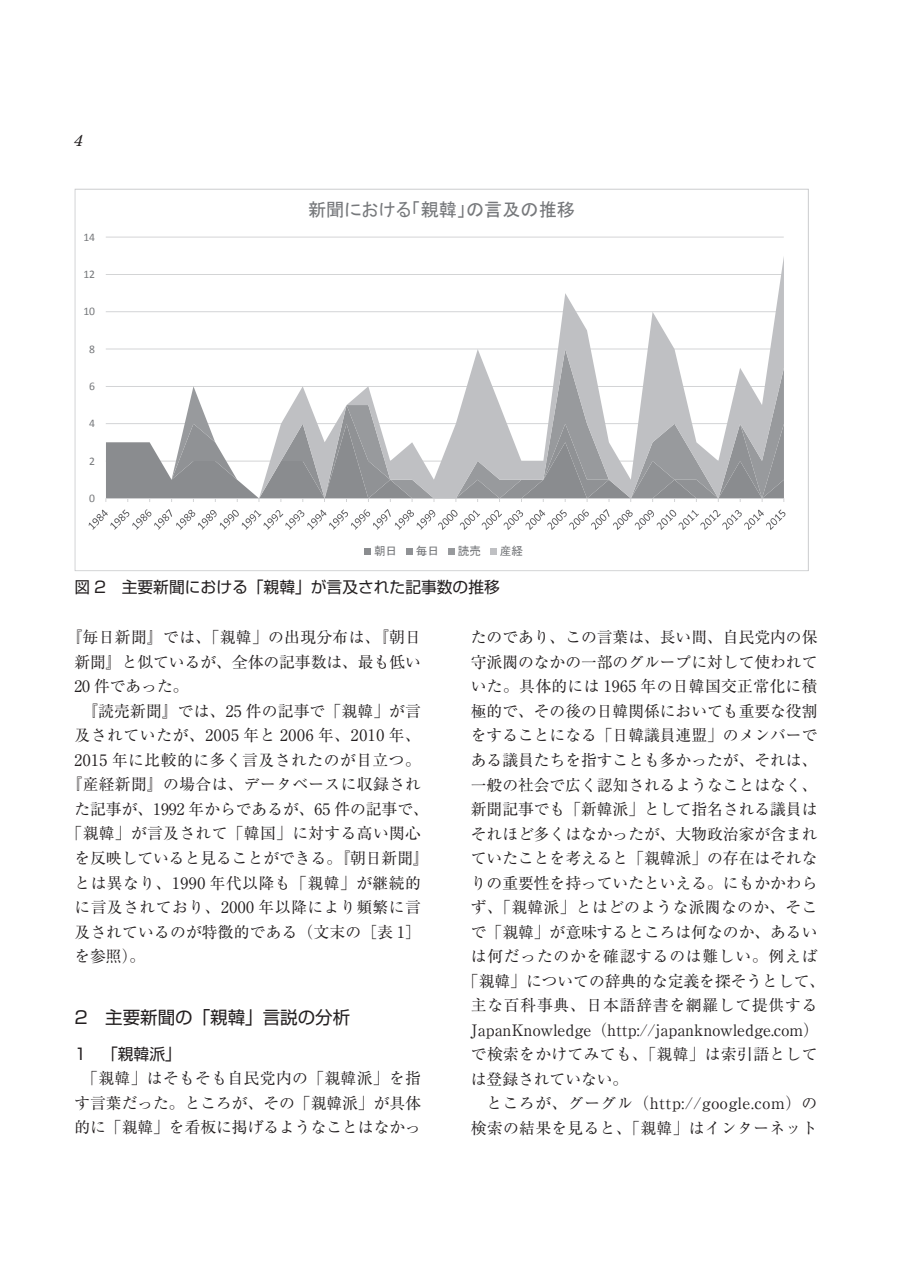
<style>
.page{position:relative;width:903px;height:1275px;background:#fff}
.page>*{position:absolute;margin:0;border:0;box-sizing:border-box;transform-origin:0 0}
.t1{font:18.2px "MS P Gothic";color:#76787b}
.t2{font:17.5px "Shin Go Pr 6 N";color:#231f20}
.t3{font:15.75px/24.5px "Ryumin Pr 6 N";color:#231f20;text-align:center}
.t4{font:15.75px "Ryumin Pr 6 N";letter-spacing:.025em;color:#231f20}
.t5{font:15.75px "Ryumin Pr 6 N";letter-spacing:.035em;color:#231f20}
.t6{font:15.75px "Ryumin Pr 6 N";letter-spacing:.05em;color:#231f20}
.t7{font:15.75px "Shin Go Pr 6 N";color:#231f20}
.t8{font:15.75px "Ryumin Pr 6 N";letter-spacing:.04em;color:#231f20}
.t9{font:italic 15.75px "New Century Schlbk LT Std";color:#231f20}
.t10{font:11.55px "Calibri";color:#76787b}
.t11{font:11.55px "MS P Gothic";letter-spacing:-.005em;color:#76787b}
</style>
<div class="page">
<svg style="left:75px;top:189px;width:734px;height:382px"></svg>
<p class="t9" style="left:74px;top:131px;width:10px">4</p>
<p class="t10" style="left:83px;top:230px;width:13px">14</p>
<p class="t10" style="left:83px;top:267px;width:13px">12</p>
<p class="t10" style="left:83px;top:304px;width:13px">10</p>
<p class="t10" style="left:89px;top:341px;width:7px">8</p>
<p class="t10" style="left:89px;top:379px;width:7px">6</p>
<p class="t10" style="left:89px;top:416px;width:7px">4</p>
<p class="t10" style="left:89px;top:453px;width:7px">2</p>
<p class="t10" style="left:89px;top:491px;width:7px">0</p>
<p class="t1" style="left:308px;top:201px;width:269px">新聞における「親韓」の言及の推移</p>
<p class="t11" style="left:374px;top:545px;width:25px">朝日</p>
<p class="t11" style="left:416px;top:545px;width:25px">毎日</p>
<p class="t11" style="left:458px;top:545px;width:25px">読売</p>
<p class="t11" style="left:500px;top:545px;width:25px">産経</p>
<p class="t7" style="left:74px;top:574px;width:427px">図 2　主要新聞における「親韓」が言及された記事数の推移</p>
<p class="t4" style="left:67px;top:625px;width:356px">『毎日新聞』では、「親韓」の出現分布は、『朝日</p>
<p class="t3" style="left:74px;top:649px;width:348px">新聞』と似ているが、全体の記事数は、最も低い</p>
<p class="t3" style="left:74px;top:673px;width:116px">20 件であった。</p>
<p class="t3" style="left:82px;top:698px;width:340px">『読売新聞』では、25 件の記事で「親韓」が言</p>
<p class="t8" style="left:74px;top:723px;width:348px">及されていたが、2005 年と 2006 年、2010 年、</p>
<p class="t5" style="left:74px;top:748px;width:348px">2015 年に比較的に多く言及されたのが目立つ。</p>
<p class="t4" style="left:67px;top:772px;width:356px">『産経新聞』の場合は、データベースに収録され</p>
<p class="t3" style="left:74px;top:796px;width:356px">た記事が、1992 年からであるが、65 件の記事で、</p>
<p class="t4" style="left:67px;top:821px;width:356px">「親韓」が言及されて「韓国」に対する高い関心</p>
<p class="t3" style="left:74px;top:845px;width:356px">を反映していると見ることができる。『朝日新聞』</p>
<p class="t5" style="left:74px;top:870px;width:348px">とは異なり、1990 年代以降も「親韓」が継続的</p>
<p class="t5" style="left:74px;top:895px;width:348px">に言及されており、2000 年以降により頻繁に言</p>
<p class="t3" style="left:74px;top:918px;width:348px">及されているのが特徴的である（文末の［表 1］</p>
<p class="t3" style="left:74px;top:943px;width:72px">を参照）。</p>
<p class="t2" style="left:74px;top:1003px;width:277px">2　主要新聞の「親韓」言説の分析</p>
<p class="t7" style="left:74px;top:1041px;width:108px">1　「親韓派」</p>
<p class="t3" style="left:74px;top:1065px;width:348px">「親韓」はそもそも自民党内の「親韓派」を指す言葉だった。ところが、その「親韓派」が具体的に「親韓」を看板に掲げるようなことはなかっ</p>
<p class="t3" style="left:471px;top:624px;width:348px">たのであり、この言葉は、長い間、自民党内の保</p>
<p class="t3" style="left:471px;top:649px;width:348px">守派閥のなかの一部のグループに対して使われて</p>
<p class="t4" style="left:471px;top:674px;width:348px">いた。具体的には 1965 年の日韓国交正常化に積</p>
<p class="t3" style="left:471px;top:698px;width:348px">極的で、その後の日韓関係においても重要な役割</p>
<p class="t3" style="left:471px;top:722px;width:348px">をすることになる「日韓議員連盟」のメンバーで</p>
<p class="t3" style="left:471px;top:747px;width:348px">ある議員たちを指すことも多かったが、それは、</p>
<p class="t3" style="left:471px;top:771px;width:348px">一般の社会で広く認知されるようなことはなく、</p>
<p class="t3" style="left:471px;top:796px;width:348px">新聞記事でも「新韓派」として指名される議員は</p>
<p class="t3" style="left:471px;top:820px;width:348px">それほど多くはなかったが、大物政治家が含まれ</p>
<p class="t3" style="left:471px;top:845px;width:348px">ていたことを考えると「親韓派」の存在はそれな</p>
<p class="t3" style="left:471px;top:869px;width:348px">りの重要性を持っていたといえる。にもかかわら</p>
<p class="t4" style="left:471px;top:895px;width:348px">ず、「親韓派」とはどのような派閥なのか、そこ</p>
<p class="t3" style="left:471px;top:918px;width:348px">で「親韓」が意味するところは何なのか、あるい</p>
<p class="t6" style="left:471px;top:944px;width:348px">は何だったのかを確認するのは難しい。例えば</p>
<p class="t3" style="left:463px;top:968px;width:364px">「親韓」についての辞典的な定義を探そうとして、</p>
<p class="t6" style="left:471px;top:993px;width:348px">主な百科事典、日本語辞書を網羅して提供する</p>
<p class="t3" style="left:471px;top:1017px;width:349px">JapanKnowledge（http://japanknowledge.com）</p>
<p class="t4" style="left:471px;top:1042px;width:348px">で検索をかけてみても、「親韓」は索引語として</p>
<p class="t3" style="left:471px;top:1066px;width:159px">は登録されていない。</p>
<p class="t5" style="left:487px;top:1091px;width:332px">ところが、グーグル（http://google.com）の</p>
<p class="t4" style="left:471px;top:1115px;width:348px">検索の結果を見ると、「親韓」はインターネット</p>
</div>
